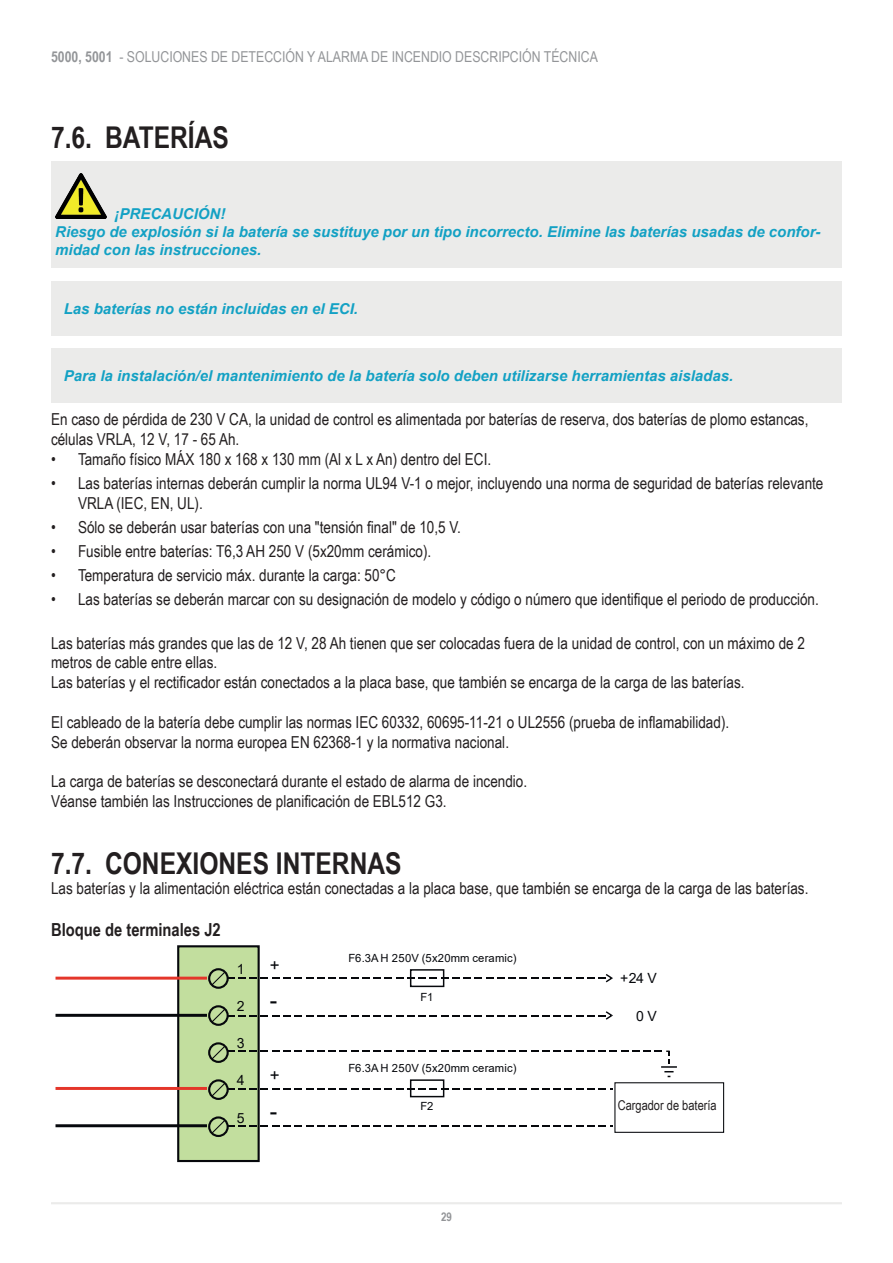
<style>
.page{position:relative;width:893px;height:1263px;background:#fff}
.page>*{position:absolute;margin:0;border:0;box-sizing:border-box;transform-origin:0 0}
.t1{font:700 30px "Arial Narrow";color:#231f20}
.t2{font:22.5px "Arial";color:#06080c}
.Heading_4{font:700 18px "Arial Narrow";color:#231f20}
.t3{font:16.95px "Arial";color:#06080c}
.Bullet_list__level_1{font:16.5px/19.8px "Arial Narrow";color:#231f20}
.NOTE{font:italic 700 15px/18px "Arial";color:#13a1c4}
.t4{font:15px "Arial Narrow";color:#939598}
.t5{font:14.1px "Arial";color:#06080c}
.Picture_text{font:13.5px "Arial Narrow";color:#231f20}
.t6{font:700 12px "Arial Narrow";color:#939598}
.t7{font:11.25px "Arial";letter-spacing:.025em;color:#06080c}
.s1{font-weight:700}
</style>
<div class="page">
<hr style="left:51px;top:1202px;width:791px;height:2px;background:#ebebea">
<div style="left:51px;top:282px;width:790px;height:54px;background:#ebebea"></div>
<div style="left:51px;top:348px;width:790px;height:54px;background:#ebebea"></div>
<div style="left:178px;top:946px;width:81px;height:215px;background:#c2de9e"></div>
<div style="left:177px;top:945px;width:83px;height:217px;border:2px solid #06080c"></div>
<div style="left:208px;top:968px;width:21px;height:21px;border:2px solid #06080c;border-radius:50%"></div>
<div style="left:208px;top:1005px;width:21px;height:21px;border:2px solid #06080c;border-radius:50%"></div>
<div style="left:208px;top:1042px;width:21px;height:21px;border:2px solid #06080c;border-radius:50%"></div>
<div style="left:208px;top:1079px;width:21px;height:21px;border:2px solid #06080c;border-radius:50%"></div>
<div style="left:208px;top:1116px;width:21px;height:21px;border:2px solid #06080c;border-radius:50%"></div>
<svg style="left:210px;top:970px;width:403px;height:16px"></svg>
<div style="left:410px;top:969px;width:34px;height:18px;border:1px solid #06080c"></div>
<svg style="left:210px;top:1007px;width:403px;height:16px"></svg>
<svg style="left:210px;top:1119px;width:403px;height:16px"></svg>
<svg style="left:210px;top:1044px;width:467px;height:54px"></svg>
<div style="left:614px;top:1082px;width:110px;height:51px;border:1px solid #06080c"></div>
<hr style="left:56px;top:1087px;width:151px;height:3px;background:#e4362a">
<hr style="left:56px;top:1124px;width:151px;height:3px;background:#06080c">
<hr style="left:56px;top:977px;width:151px;height:2px;background:#e4362a">
<hr style="left:56px;top:1014px;width:151px;height:3px;background:#06080c">
<div style="left:51px;top:161px;width:790px;height:106px;background:#ebebea"></div>
<img style="left:55px;top:174px;width:51px;height:44px">
<p class="t4" style="left:51px;top:46px;width:548px"><span class="s1">5000, 5001</span> - SOLUCIONES DE DETECCIÓN Y ALARMA DE INCENDIO DESCRIPCIÓN TÉCNICA</p>
<p class="t1" style="left:51px;top:115px;width:179px">7.6. BATERÍAS</p>
<p class="NOTE" style="left:55px;top:205px;width:767px;text-indent:59px">¡PRECAUCIÓN!<br>Riesgo de explosión si la batería se sustituye por un tipo incorrecto. Elimine las baterías usadas de confor&shy;midad con las instrucciones.</p>
<p class="NOTE" style="left:64px;top:300px;width:296px">Las baterías no están incluidas en el ECI.</p>
<p class="NOTE" style="left:64px;top:367px;width:671px">Para la instalación/el mantenimiento de la batería solo deben utilizarse herramientas aisladas.</p>
<p class="Bullet_list__level_1" style="left:51px;top:409px;width:759px">En caso de pérdida de 230 V CA, la unidad de control es alimentada por baterías de reserva, dos baterías de plomo estancas, células VRLA, 12 V, 17 - 65 Ah.</p>
<p class="Bullet_list__level_1" style="left:51px;top:448px;width:442px">• Tamaño físico MÁX 180 x 168 x 130 mm (Al x L x An) dentro del ECI.</p>
<p class="Bullet_list__level_1" style="left:78px;top:472px;width:747px;text-indent:-27px">• Las baterías internas deberán cumplir la norma UL94 V-1 o mejor, incluyendo una norma de seguridad de baterías relevante<br>VRLA (IEC, EN, UL).</p>
<p class="Bullet_list__level_1" style="left:51px;top:516px;width:412px">• Sólo se deberán usar baterías con una "tensión final" de 10,5 V.</p>
<p class="Bullet_list__level_1" style="left:51px;top:540px;width:382px">• Fusible entre baterías: T6,3 AH 250 V (5x20mm cerámico).</p>
<p class="Bullet_list__level_1" style="left:51px;top:564px;width:346px">• Temperatura de servicio máx. durante la carga: 50°C</p>
<p class="Bullet_list__level_1" style="left:51px;top:588px;width:769px">• Las baterías se deberán marcar con su designación de modelo y código o número que identifique el periodo de producción.</p>
<p class="Bullet_list__level_1" style="left:51px;top:632px;width:755px">Las baterías más grandes que las de 12 V, 28 Ah tienen que ser colocadas fuera de la unidad de control, con un máximo de 2 metros de cable entre ellas.</p>
<p class="Bullet_list__level_1" style="left:51px;top:672px;width:695px">Las baterías y el rectificador están conectados a la placa base, que también se encarga de la carga de las baterías.</p>
<p class="Bullet_list__level_1" style="left:51px;top:711px;width:680px">El cableado de la batería debe cumplir las normas IEC 60332, 60695-11-21 o UL2556 (prueba de inflamabilidad).</p>
<p class="Bullet_list__level_1" style="left:51px;top:731px;width:460px">Se deberán observar la norma europea EN 62368-1 y la normativa nacional.</p>
<p class="Bullet_list__level_1" style="left:51px;top:771px;width:478px">La carga de baterías se desconectará durante el estado de alarma de incendio.</p>
<p class="Bullet_list__level_1" style="left:51px;top:791px;width:397px">Véanse también las Instrucciones de planificación de EBL512 G3.</p>
<p class="t1" style="left:51px;top:841px;width:352px">7.7. CONEXIONES INTERNAS</p>
<p class="Bullet_list__level_1" style="left:51px;top:878px;width:759px">Las baterías y la alimentación eléctrica están conectadas a la placa base, que también se encarga de la carga de las baterías.</p>
<p class="Heading_4" style="left:51px;top:916px;width:171px">Bloque de terminales J2</p>
<p class="t5" style="left:237px;top:960px;width:9px">1</p>
<p class="t5" style="left:237px;top:996px;width:9px">2</p>
<p class="t5" style="left:237px;top:1034px;width:9px">3</p>
<p class="t5" style="left:237px;top:1070px;width:9px">4</p>
<p class="t5" style="left:237px;top:1108px;width:9px">5</p>
<p class="t7" style="left:348px;top:950px;width:170px">F6.3A H 250V (5x20mm ceramic)</p>
<p class="t3" style="left:270px;top:953px;width:11px">+</p>
<p class="t2" style="left:270px;top:985px;width:9px">-</p>
<p class="t5" style="left:620px;top:968px;width:38px">+24 V</p>
<p class="t5" style="left:636px;top:1006px;width:22px">0V</p>
<p class="t7" style="left:421px;top:989px;width:14px">F1</p>
<p class="t7" style="left:348px;top:1060px;width:170px">F6.3A H 250V (5x20mm ceramic)</p>
<p class="t3" style="left:270px;top:1064px;width:11px">+</p>
<p class="t2" style="left:270px;top:1095px;width:9px">-</p>
<p class="Picture_text" style="left:618px;top:1095px;width:101px">Cargador de batería</p>
<p class="t7" style="left:421px;top:1099px;width:14px">F2</p>
<p class="t6" style="left:441px;top:1207px;width:12px">29</p>
</div>
